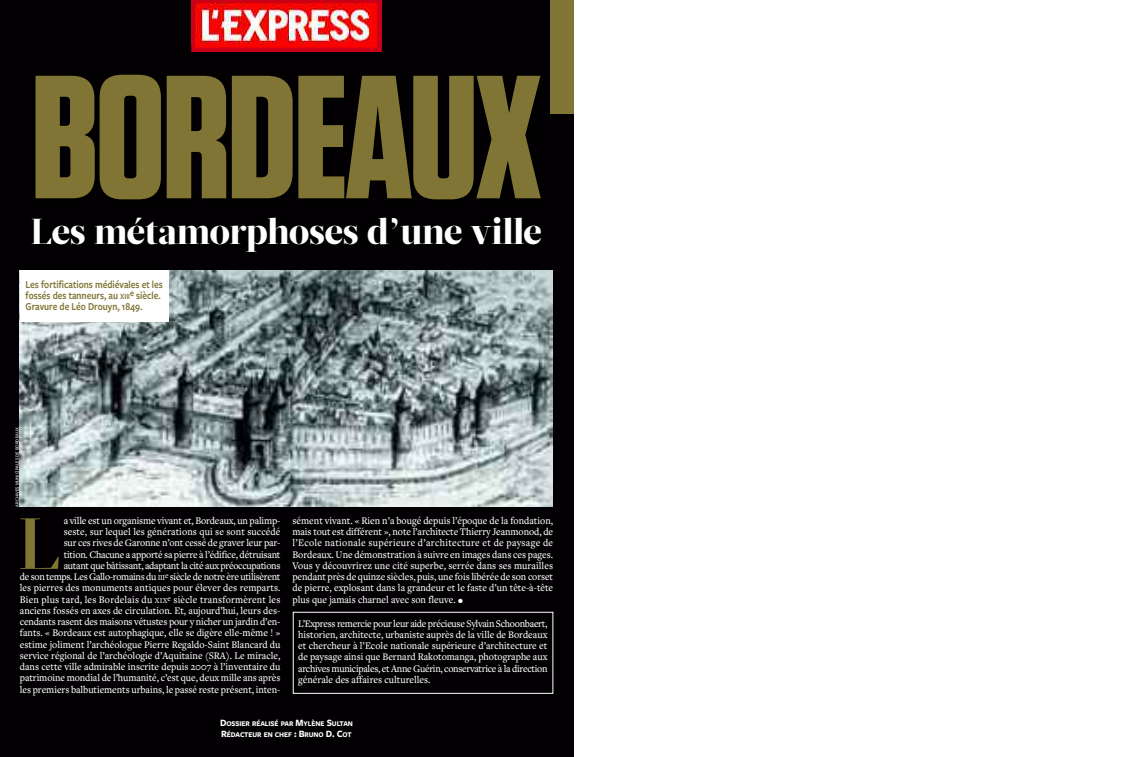
<style>
.page{position:relative;width:1146px;height:757px;background:#fff}
.page>*{position:absolute;margin:0;border:0;box-sizing:border-box;transform-origin:0 0}
.t1{font:700 175px "Tungsten";letter-spacing:-.015em;color:#807535}
.t2{font:700 72.1px "Glosa Display";color:#807535}
.t3{font:900 36px "Glosa Display";color:#fff}
.t4{font:600 11px/11.3px "Freight Sans Pro";color:#807535;scale:.85 1}
.t5{font:500 10.5px/11.2px "Freight Text Pro";color:#fff;text-align:justify;scale:.95 1}
.t6{font:700 7.5px/11.2px "Freight Sans Pro";letter-spacing:-.005em;color:#fff;scale:.95 1}
.t7{font:500 5px "Freight Sans Pro";color:#fff;scale:.95 1}
.s1{font-size:8.2px}
.s2{font-size:7.9px}
.s3{font-size:10px}
</style>
<div class="page">
<div style="left:0;top:0;width:573px;height:757px;background:#030003"></div>
<div style="left:191px;top:0;width:190px;height:52px;background:linear-gradient(to right,#ca0016,#ca0016)"></div>
<img style="left:195px;top:4px;width:182px;height:42px">
<div style="left:550px;top:0;width:23px;height:113px;background:#807535"></div>
<img style="left:191px;top:46px;width:190px;height:6px">
<img style="left:195px;top:46px;width:182px;height:2px">
<div style="left:293px;top:612px;width:260px;height:81px;border:1px solid #fff"></div>
<img style="left:20px;top:270px;width:533px;height:237px">
<div style="left:20px;top:270px;width:149px;height:52px;background:#fff"></div>
<h1 class="t1" style="left:31px;top:36px;width:512px">BORDEAUX</h1>
<h3 class="t3" style="left:31px;top:218px;width:512px">Les métamorphoses d’une ville</h3>
<p class="t4" style="left:26px;top:278px;width:163px">Les fortifications médiévales et les fossés des tanneurs, au <span class="s1">XIII</span><sup>e</sup> siècle.<br>Gravure de Léo Drouyn, 1849.</p>
<p class="t7" style="left:14px;top:507px;width:85px;rotate:-90deg">archives municipales de bordeaux</p>
<p class="t5" style="left:20px;top:515px;width:276px;text-align:right">a ville est un organisme vivant et, Bordeaux, un palimp-<br>seste, sur lequel les générations qui se sont succédé<br>sur ces rives de Garonne n’ont cessé de graver leur par-<br>tition. Chacune a apporté sa pierre à l’édifice, détruisant<br>autant que bâtissant, adaptant la cité aux préoccupations<br>de son temps. Les Gallo-romains du <span class="s2">III</span><sup>e</sup> siècle de notre ère utilisèrent les pierres des monuments antiques pour élever des remparts.<br>Bien plus tard, les Bordelais du <span class="s2">XIX</span><sup>e</sup> siècle transformèrent les anciens fossés en axes de circulation. Et, aujourd’hui, leurs des&shy;cendants rasent des maisons vétustes pour y nicher un jardin d’en&shy;fants. « Bordeaux est autophagique, elle se digère elle-même ! » estime joliment l’archéologue Pierre Regaldo-Saint Blancard du service régional de l’archéologie d’Aquitaine (SRA). Le miracle, dans cette ville admirable inscrite depuis 2007 à l’inventaire du patrimoine mondial de l’humanité, c’est que, deux mille ans après les premiers balbutiements urbains, le passé reste présent, inten-</p>
<p class="t5" style="left:292px;top:515px;width:276px">sément vivant. « Rien n’a bougé depuis l’époque de la fondation, mais tout est différent », note l’architecte Thierry Jeanmonod, de l’Ecole nationale supérieure d’architecture et de paysage de Bordeaux. Une démonstration à suivre en images dans ces pages.<br>Vous y découvrirez une cité superbe, serrée dans ses murailles pendant près de quinze siècles, puis, une fois libérée de son corset de pierre, explosant dans la grandeur et le faste d’un tête-à-tête plus que jamais charnel avec son fleuve. ●</p>
<h2 class="t2" style="left:18px;top:518px;width:43px">L</h2>
<p class="t5" style="left:298px;top:617px;width:264px">L’Express remercie pour leur aide précieuse Sylvain Schoonbaert, historien, architecte, urbaniste auprès de la ville de Bordeaux et chercheur à l’Ecole nationale supérieure d’architecture et de paysage ainsi que Bernard Rakotomanga, photographe aux archives municipales, et Anne Guérin, conservatrice à la direction générale des affaires culturelles.</p>
<p class="t6" style="left:220px;top:717px;width:141px"><span class="s3">D</span>OSSIER RÉALISÉ PAR <span class="s3">M</span>YLÈNE <span class="s3">S</span>ULTAN<br><span class="s3">R</span>ÉDACTEUR EN CHEF <span class="s3">: B</span>RUNO <span class="s3">D. C</span>OT</p>
</div>
